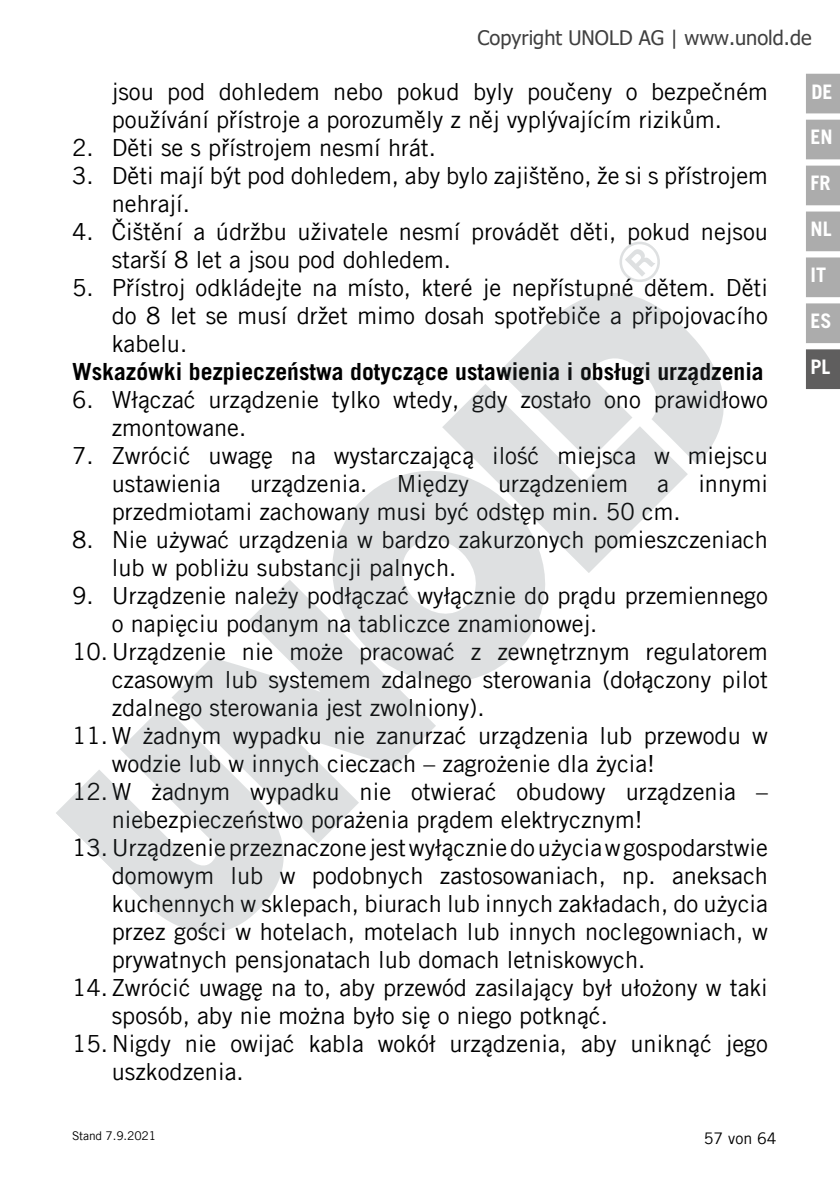
<style>
.page{position:relative;width:840px;height:1191px;background:#fff}
.page>*{position:absolute;margin:0;border:0;box-sizing:border-box;transform-origin:0 0}
.t1{font:23.6px/28px "Trade Gothic LT Com";color:#000}
.t2{font:700 23.6px "Trade Gothic LT Com";color:#000}
.t3{font:20px "Tahoma";color:#404040}
.t4{font:700 20px "Trade Gothic LT Com";color:#fff}
.t5{font:16px "Trade Gothic LT Com";color:#000}
.t6{font:12px "Trade Gothic LT Com";letter-spacing:-.01em;color:#000}
</style>
<div class="page">
<div style="left:805px;top:74px;width:34px;height:39px;background:#acacac"></div>
<div style="left:805px;top:120px;width:34px;height:39px;background:#acacac"></div>
<div style="left:805px;top:166px;width:34px;height:39px;background:#acacac"></div>
<div style="left:805px;top:211px;width:34px;height:40px;background:#acacac;border:2px solid #acacac"></div>
<div style="left:805px;top:257px;width:34px;height:40px;background:#acacac;border:2px solid #acacac"></div>
<div style="left:805px;top:303px;width:34px;height:40px;background:#acacac;border:2px solid #acacac"></div>
<div style="left:805px;top:349px;width:34px;height:40px;background:#5f5e5e;border:2px solid #5f5e5e"></div>
<svg style="left:543px;top:293px;width:181px;height:182px;fill:#dee0e1"></svg>
<svg style="left:442px;top:328px;width:245px;height:245px;fill:#dee0e1"></svg>
<svg style="left:332px;top:428px;width:255px;height:254px;fill:#dee0e1"></svg>
<svg style="left:172px;top:579px;width:264px;height:264px;fill:#dee0e1"></svg>
<svg style="left:56px;top:702px;width:260px;height:231px;fill:#dee0e1"></svg>
<svg style="left:619px;top:241px;width:41px;height:41px"></svg>
<p class="t3" style="left:477px;top:25px;width:335px">Copyright UNOLD AG | www.unold.de</p>
<p class="t1" style="left:112px;top:77px;width:657px">jsou pod dohledem nebo pokud byly poučeny o bezpečném používání přístroje a porozuměly z něj vyplývajícím rizikům.</p>
<p class="t1" style="left:72px;top:133px;width:365px">2. Děti se s přístrojem nesmí hrát.</p>
<p class="t1" style="left:112px;top:161px;width:657px;text-indent:-40px">3. Děti mají být pod dohledem, aby bylo zajištěno, že si s přístrojem nehrají.</p>
<p class="t1" style="left:112px;top:217px;width:657px;text-indent:-40px">4. Čištění a údržbu uživatele nesmí provádět děti, pokud nejsou starší 8 let a jsou pod dohledem.</p>
<p class="t1" style="left:112px;top:273px;width:657px;text-align:justify;text-indent:-40px">5. Přístroj odkládejte na místo, které je nepřístupné dětem. Děti do 8 let se musí držet mimo dosah spotřebiče a připojovacího kabelu.</p>
<p class="t2" style="left:72px;top:357px;width:692px">Wskazówki bezpieczeństwa dotyczące ustawienia i obsługi urządzenia</p>
<p class="t1" style="left:112px;top:385px;width:657px;text-indent:-40px">6. Włączać urządzenie tylko wtedy, gdy zostało ono prawidłowo zmontowane.</p>
<p class="t1" style="left:112px;top:441px;width:657px;text-align:justify;text-indent:-40px">7. Zwrócić uwagę na wystarczającą ilość miejsca w miejscu ustawienia urządzenia. Między urządzeniem a innymi przedmiotami zachowany musi być odstęp min. 50 cm.</p>
<p class="t1" style="left:112px;top:525px;width:657px;text-indent:-40px">8. Nie używać urządzenia w bardzo zakurzonych pomieszczeniach lub w pobliżu substancji palnych.</p>
<p class="t1" style="left:112px;top:581px;width:657px;text-indent:-40px">9. Urządzenie należy podłączać wyłącznie do prądu przemiennego o napięciu podanym na tabliczce znamionowej.</p>
<p class="t1" style="left:112px;top:637px;width:657px;text-align:justify;text-indent:-40px">10. Urządzenie nie może pracować z zewnętrznym regulatorem czasowym lub systemem zdalnego sterowania (dołączony pilot zdalnego sterowania jest zwolniony).</p>
<p class="t1" style="left:112px;top:721px;width:657px;text-indent:-40px">11. W żadnym wypadku nie zanurzać urządzenia lub przewodu w wodzie lub w innych cieczach – zagrożenie dla życia!</p>
<p class="t1" style="left:112px;top:777px;width:657px;text-indent:-40px">12. W żadnym wypadku nie otwierać obudowy urządzenia – niebezpieczeństwo porażenia prądem elektrycznym!</p>
<p class="t1" style="left:112px;top:833px;width:657px;text-align:justify;text-indent:-40px">13. Urządzenie przeznaczone jest wyłącznie do użycia w gospodarstwie domowym lub w podobnych zastosowaniach, np. aneksach kuchennych w sklepach, biurach lub innych zakładach, do użycia przez gości w hotelach, motelach lub innych noclegowniach, w prywatnych pensjonatach lub domach letniskowych.</p>
<p class="t1" style="left:112px;top:973px;width:657px;text-indent:-40px">14. Zwrócić uwagę na to, aby przewód zasilający był ułożony w taki sposób, aby nie można było się o niego potknąć.</p>
<p class="t1" style="left:112px;top:1029px;width:657px;text-indent:-40px">15. Nigdy nie owijać kabla wokół urządzenia, aby uniknąć jego uszkodzenia.</p>
<p class="t6" style="left:72px;top:1128px;width:85px">Stand 7.9.2021</p>
<p class="t5" style="left:703px;top:1128px;width:74px">57 von 64</p>
<p class="t4" style="left:811px;top:80px;width:23px">DE</p>
<p class="t4" style="left:810px;top:125px;width:24px">EN</p>
<p class="t4" style="left:810px;top:171px;width:21px">FR</p>
<p class="t4" style="left:810px;top:217px;width:23px">NL</p>
<p class="t4" style="left:810px;top:262px;width:17px">IT</p>
<p class="t4" style="left:810px;top:308px;width:23px">ES</p>
<p class="t4" style="left:810px;top:354px;width:21px">PL</p>
</div>
